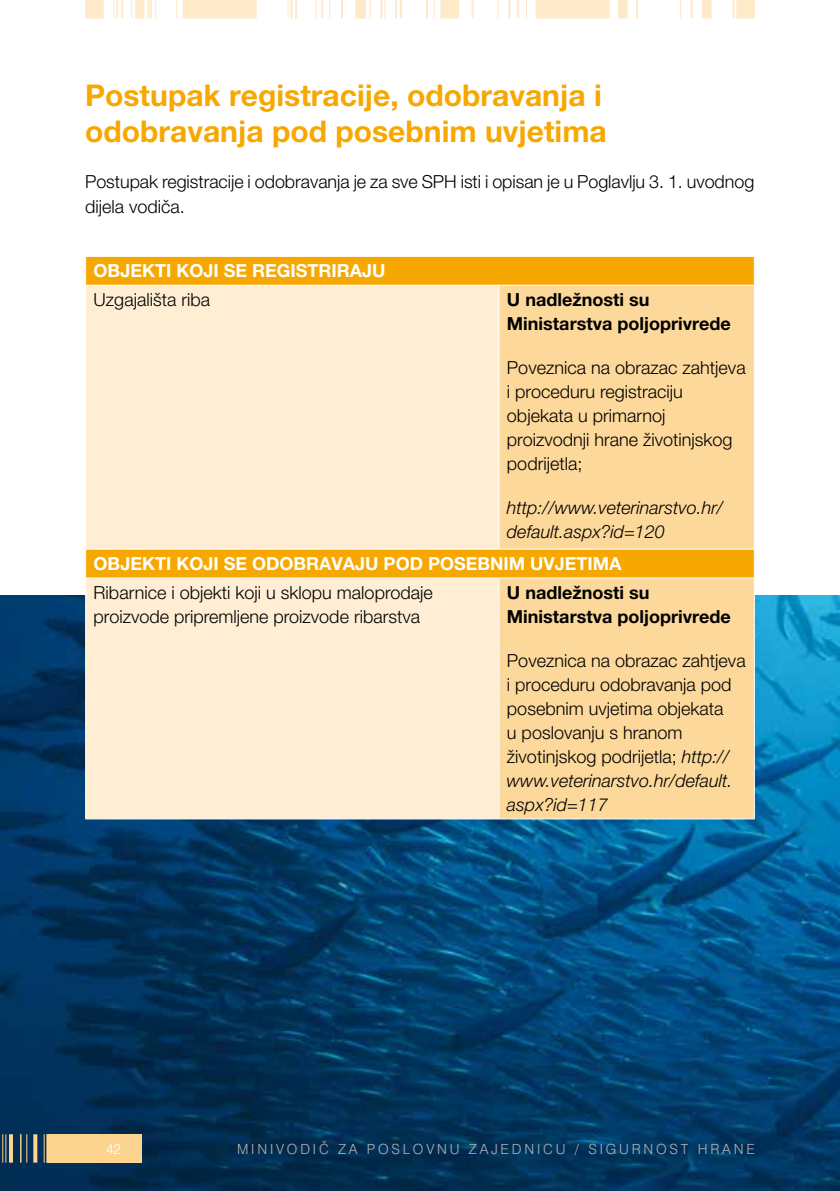
<style>
.page{position:relative;width:840px;height:1191px;background:#fff}
.page>*{position:absolute;margin:0;border:0;box-sizing:border-box;transform-origin:0 0}
.t1{font:700 30px/36px "Helvetica Neue LT Pro";color:#f7a800}
.t2{font:300 18px/24px "Helvetica Neue LT Pro";color:#000}
.t3{font:700 18px/24px "Helvetica Neue LT Pro";color:#000}
.t4{font:700 18px "Helvetica Neue LT Pro";color:#fff}
.t5{font:italic 300 18px/24px "Helvetica Neue LT Pro";color:#000}
.t6{font:14px "HR Swiss 721 Light BT";letter-spacing:.2em;color:#b1b3b4}
.t7{font:14px "HR Swiss 721 Light BT";color:#fff}
.s1{font-style:italic}
</style>
<div class="page">
<img style="left:0;top:595px;width:839px;height:596px">
<div style="left:86px;top:257px;width:667px;height:28px;background:#f7a800"></div>
<div style="left:86px;top:286px;width:412px;height:532px;background:#ffeed4"></div>
<div style="left:498px;top:286px;width:255px;height:532px;background:#fdd89b"></div>
<svg style="left:85px;top:257px;width:1px;height:28px"></svg>
<svg style="left:753px;top:257px;width:1px;height:28px"></svg>
<hr style="left:498px;top:286px;width:1px;height:262px;background:#fff">
<hr style="left:85px;top:548px;width:413px;height:1px;background:#fff">
<svg style="left:85px;top:549px;width:1px;height:28px"></svg>
<hr style="left:498px;top:548px;width:256px;height:1px;background:#fff">
<svg style="left:753px;top:549px;width:1px;height:28px"></svg>
<hr style="left:85px;top:577px;width:413px;height:1px;background:#fff">
<hr style="left:85px;top:578px;width:1px;height:240px;background:#fff">
<hr style="left:498px;top:577px;width:256px;height:1px;background:#fff">
<hr style="left:498px;top:578px;width:1px;height:240px;background:#fff">
<hr style="left:753px;top:578px;width:1px;height:240px;background:#fff">
<hr style="left:85px;top:818px;width:413px;height:1px;background:#fff">
<hr style="left:498px;top:818px;width:256px;height:1px;background:#fff">
<div style="left:47px;top:1134px;width:95px;height:28px;background:#fdd48f"></div>
<svg style="left:33px;top:1134px;width:4px;height:28px"></svg>
<hr style="left:9px;top:1134px;width:4px;height:28px;background:#fdd48f">
<svg style="left:44px;top:1134px;width:3px;height:28px"></svg>
<svg style="left:2px;top:1134px;width:5px;height:28px"></svg>
<svg style="left:20px;top:1134px;width:7px;height:28px"></svg>
<div style="left:736px;top:0;width:18px;height:18px;background:#feeac9"></div>
<div style="left:535px;top:0;width:74px;height:18px;background:#feeac9"></div>
<div style="left:182px;top:0;width:74px;height:18px;background:#feeac9"></div>
<div style="left:440px;top:0;width:19px;height:18px;background:#feeac9"></div>
<div style="left:85px;top:0;width:19px;height:18px;background:#feeac9"></div>
<div style="left:355px;top:0;width:9px;height:18px;background:#fef0d8"></div>
<div style="left:701px;top:0;width:10px;height:18px;background:#feeac9"></div>
<div style="left:135px;top:0;width:9px;height:18px;background:#feeac9"></div>
<div style="left:356px;top:0;width:9px;height:18px;background:#feeac9"></div>
<div style="left:618px;top:0;width:9px;height:18px;background:#feeac9"></div>
<svg style="left:497px;top:0;width:1px;height:18px"></svg>
<svg style="left:329px;top:0;width:1px;height:18px"></svg>
<svg style="left:131px;top:0;width:1px;height:18px"></svg>
<svg style="left:176px;top:0;width:1px;height:18px"></svg>
<svg style="left:341px;top:0;width:2px;height:18px"></svg>
<svg style="left:426px;top:0;width:8px;height:18px"></svg>
<svg style="left:315px;top:0;width:8px;height:18px"></svg>
<svg style="left:144px;top:0;width:12px;height:18px"></svg>
<svg style="left:471px;top:0;width:2px;height:18px"></svg>
<svg style="left:517px;top:0;width:2px;height:18px"></svg>
<svg style="left:636px;top:0;width:1px;height:18px"></svg>
<svg style="left:690px;top:0;width:2px;height:18px"></svg>
<svg style="left:508px;top:0;width:2px;height:18px"></svg>
<svg style="left:380px;top:0;width:5px;height:18px"></svg>
<svg style="left:395px;top:0;width:6px;height:18px"></svg>
<svg style="left:287px;top:0;width:10px;height:18px"></svg>
<svg style="left:113px;top:0;width:10px;height:18px"></svg>
<svg style="left:732px;top:0;width:2px;height:18px"></svg>
<h1 class="t1" style="left:85px;top:76px;width:523px">Postupak registracije, odobravanja i odobravanja pod posebnim uvjetima</h1>
<p class="t2" style="left:85px;top:170px;width:670px">Postupak registracije i odobravanja je za sve SPH isti i opisan je u Poglavlju 3. 1. uvodnog dijela vodiča.</p>
<p class="t4" style="left:94px;top:260px;width:293px">OBJEKTI KOJI SE REGISTRIRAJU</p>
<p class="t2" style="left:94px;top:287px;width:118px">Uzgajališta riba</p>
<p class="t3" style="left:506px;top:287px;width:225px">U nadležnosti su<br>Ministarstva poljoprivrede</p>
<p class="t2" style="left:506px;top:355px;width:240px">Poveznica na obrazac zahtjeva i proceduru registraciju objekata u primarnoj proizvodnji hrane životinjskog podrijetla;</p>
<p class="t5" style="left:506px;top:495px;width:218px">http://www.veterinarstvo.hr/ default.aspx?id=120</p>
<p class="t4" style="left:94px;top:552px;width:529px">OBJEKTI KOJI SE ODOBRAVAJU POD POSEBNIM UVJETIMA</p>
<p class="t2" style="left:94px;top:580px;width:340px">Ribarnice i objekti koji u sklopu maloprodaje proizvode pripremljene proizvode ribarstva</p>
<p class="t3" style="left:506px;top:580px;width:225px">U nadležnosti su<br>Ministarstva poljoprivrede</p>
<p class="t2" style="left:506px;top:648px;width:240px">Poveznica na obrazac zahtjeva i proceduru odobravanja pod posebnim uvjetima objekata<br>u poslovanju s hranom životinjskog podrijetla; <span class="s1">http:// www.veterinarstvo.hr/default. aspx?id=117</span></p>
<p class="t7" style="left:106px;top:1140px;width:16px">42</p>
<p class="t6" style="left:237px;top:1140px;width:519px">MINIVODIČ ZA POSLOVNU ZAJEDNICU / SIGURNOST HRANE</p>
</div>
